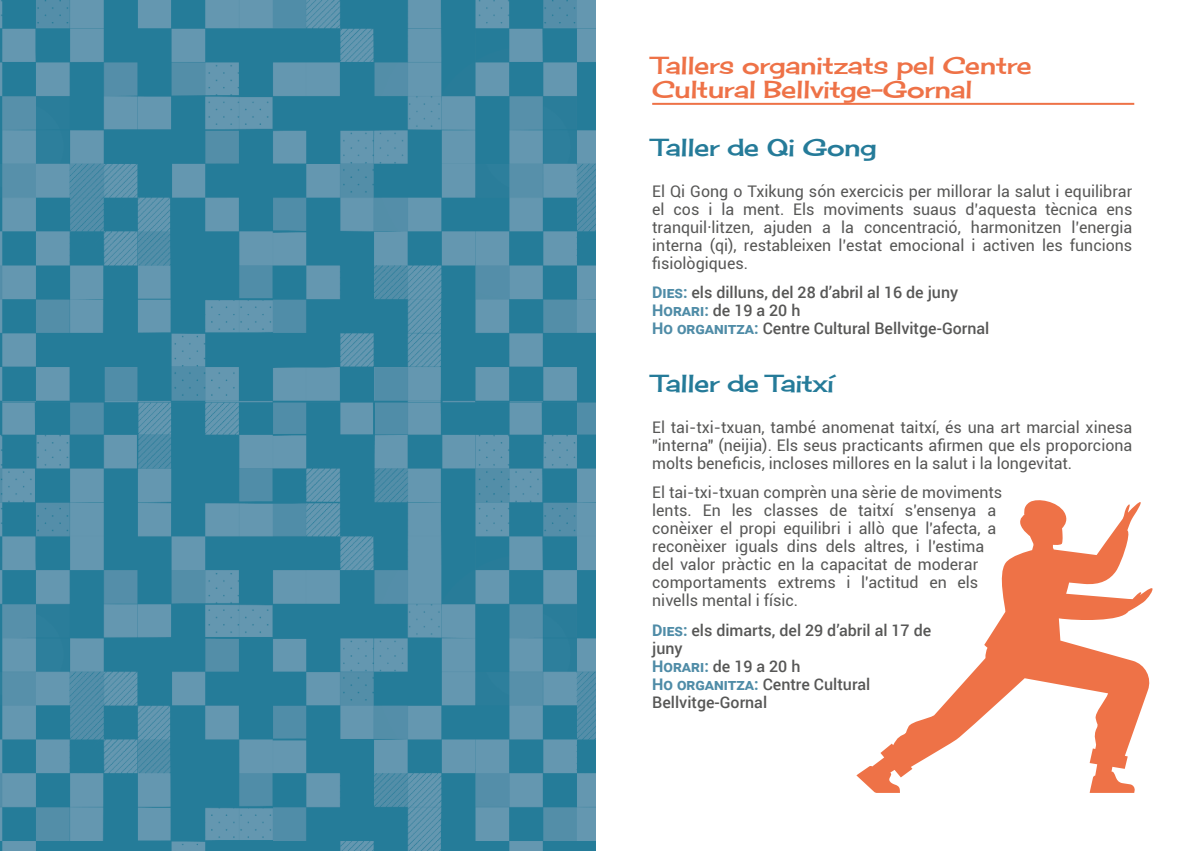
<style>
.page{position:relative;width:1191px;height:851px;background:#fff}
.page>*{position:absolute;margin:0;border:0;box-sizing:border-box;transform-origin:0 0}
.t1{font:24px/24px "Cherry Cream Soda";letter-spacing:-.01em;color:#ee7247}
.t2{font:24px "Cherry Cream Soda";letter-spacing:-.01em;color:#257b99}
.t3{font:16px/18px "Roboto";color:#575756;text-align:justify}
.t4{font:500 16px/18px "Roboto";color:#575756}
.s1{font-weight:700;color:#4f8ca7}
</style>
<div class="page">
<img style="left:0;top:0;width:595px;height:850px">
<hr style="left:652px;top:103px;width:482px;height:2px;background:#ee7247">
<svg style="left:856px;top:500px;width:297px;height:292px"></svg>
<h1 class="t1" style="left:652px;top:53px;width:381px">Tallers organitzats pel Centre<br>Cultural Bellvitge-Gornal</h1>
<h1 class="t2" style="left:652px;top:132px;width:226px">Taller de Qi Gong</h1>
<p class="t3" style="left:652px;top:181px;width:482px">El Qi Gong o Txikung són exercicis per millorar la salut i equilibrar el cos i la ment. Els moviments suaus d’aquesta tècnica ens tranquil·litzen, ajuden a la concentració, harmonitzen l’energia interna (qi), restableixen l’estat emocional i activen les funcions fisiològiques.</p>
<p class="t4" style="left:652px;top:283px;width:338px"><span class="s1">Dies:</span> els dilluns, del 28 d’abril al 16 de juny<br><span class="s1">Horari:</span> de 19 a 20 h<br><span class="s1">Ho organitza:</span> Centre Cultural Bellvitge-Gornal</p>
<h1 class="t2" style="left:652px;top:368px;width:183px">Taller de Taitxí</h1>
<p class="t3" style="left:652px;top:417px;width:481px">El tai-txi-txuan, també anomenat taitxí, és una art marcial xinesa "interna" (neijia). Els seus practicants afirmen que els proporciona molts beneficis, incloses millores en la salut i la longevitat.</p>
<p class="t3" style="left:652px;top:483px;width:351px;text-align:left">El tai-txi-txuan comprèn una sèrie de moviments lents. En les classes de taitxí s'ensenya a conèixer el propi equilibri i allò que l'afecta, a reconèixer iguals dins dels altres, i l'estima del valor pràctic en la capacitat de moderar comportaments extrems i l'actitud en els nivells mental i físic.</p>
<p class="t4" style="left:652px;top:620px;width:280px"><span class="s1">Dies:</span> els dimarts, del 29 d’abril al 17 de juny<br><span class="s1">Horari:</span> de 19 a 20 h<br><span class="s1">Ho organitza:</span> Centre Cultural<br>Bellvitge-Gornal</p>
</div>
